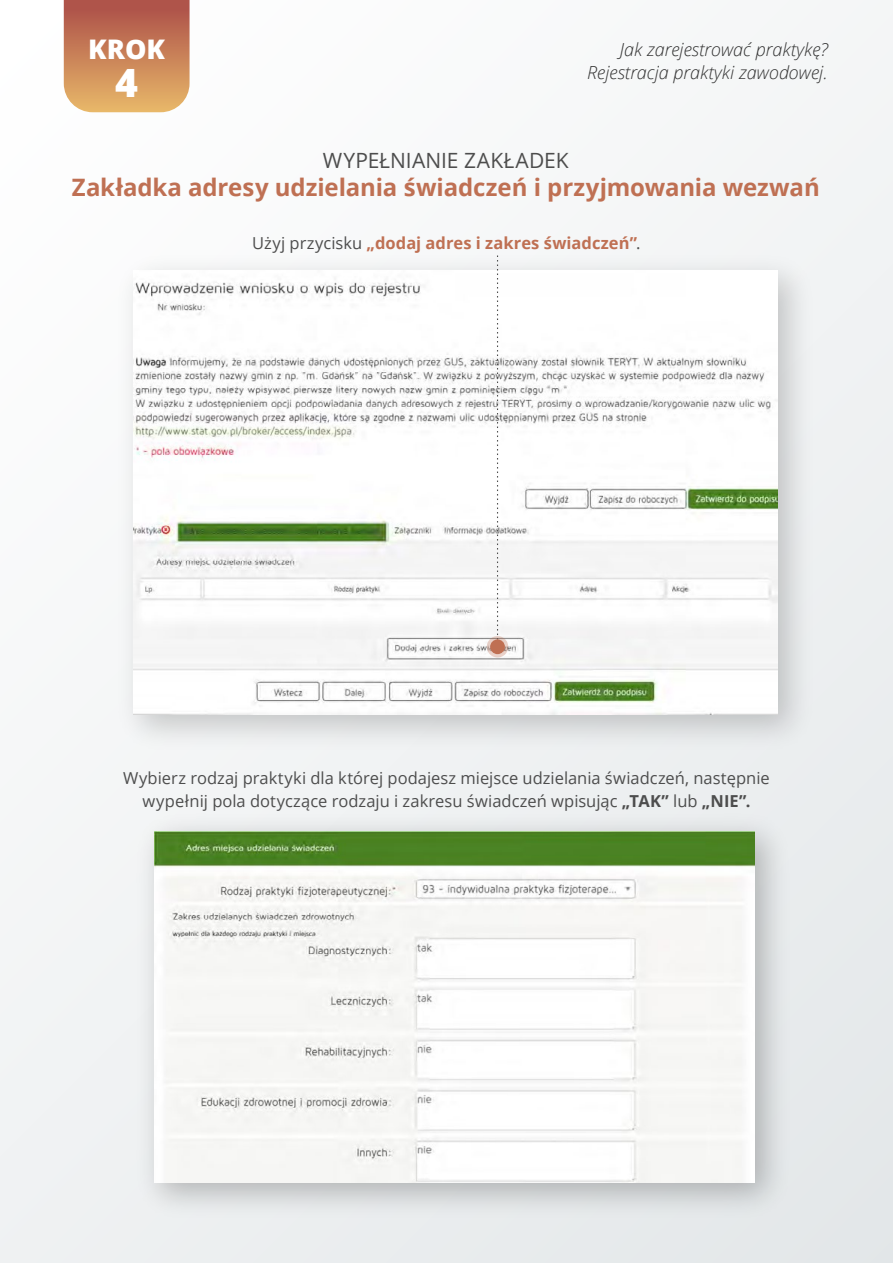
<style>
.page{position:relative;width:893px;height:1263px;background:#fff}
.page>*{position:absolute;margin:0;border:0;box-sizing:border-box;transform-origin:0 0}
.t1{font:800 39px "Open Sans";color:#fff}
.t2{font:800 27px "Open Sans";color:#fff}
.t3{font:700 24px "Open Sans";letter-spacing:-.005em;color:#bf7053}
.t4{font:21px "Open Sans";letter-spacing:.01em;color:#4d4d4d}
.t5{font:italic 300 18px/22.5px "Open Sans";color:#333;text-align:right}
.t6{font:16.5px/22.5px "Open Sans";color:#4d4d4d;text-align:center}
.t7{font:700 16.5px "Open Sans";color:#bf7053}
.s1{font-weight:400;color:#4d4d4d}
.s2{font-weight:700}
</style>
<div class="page">
<div style="left:0;top:0;width:893px;height:1263px;background:linear-gradient(to right,#fafafb,#eff1f3)"></div>
<svg style="left:64px;top:0;width:126px;height:112px;background:#c9835b"></svg>
<img style="left:105px;top:242px;width:722px;height:521px">
<img style="left:133px;top:270px;width:644px;height:444px">
<svg style="left:487px;top:254px;width:21px;height:403px"></svg>
<div style="left:490px;top:639px;width:15px;height:15px;background:#bf7053;border-radius:50%"></div>
<img style="left:123px;top:800px;width:680px;height:429px">
<img style="left:154px;top:831px;width:601px;height:351px">
<h2 class="t2" style="left:88px;top:29px;width:78px">KROK</h2>
<h1 class="t1" style="left:115px;top:53px;width:24px">4</h1>
<p class="t5" style="left:587px;top:38px;width:242px">Jak zarejestrować praktykę?<br>Rejestracja praktyki zawodowej.</p>
<p class="t4" style="left:323px;top:146px;width:247px">WYPEŁNIANIE ZAKŁADEK</p>
<h3 class="t3" style="left:72px;top:171px;width:750px">Zakładka adresy udzielania świadczeń i przyjmowania wezwań</h3>
<p class="t7" style="left:252px;top:232px;width:390px"><span class="s1">Użyj przycisku</span> „dodaj adres i zakres świadczeń”<span class="s1">.</span></p>
<p class="t6" style="left:123px;top:766px;width:648px">Wybierz rodzaj praktyki dla której podajesz miejsce udzielania świadczeń, następnie wypełnij pola dotyczące rodzaju i zakresu świadczeń wpisując <span class="s2">„TAK”</span> lub <span class="s2">„NIE”.</span></p>
</div>
